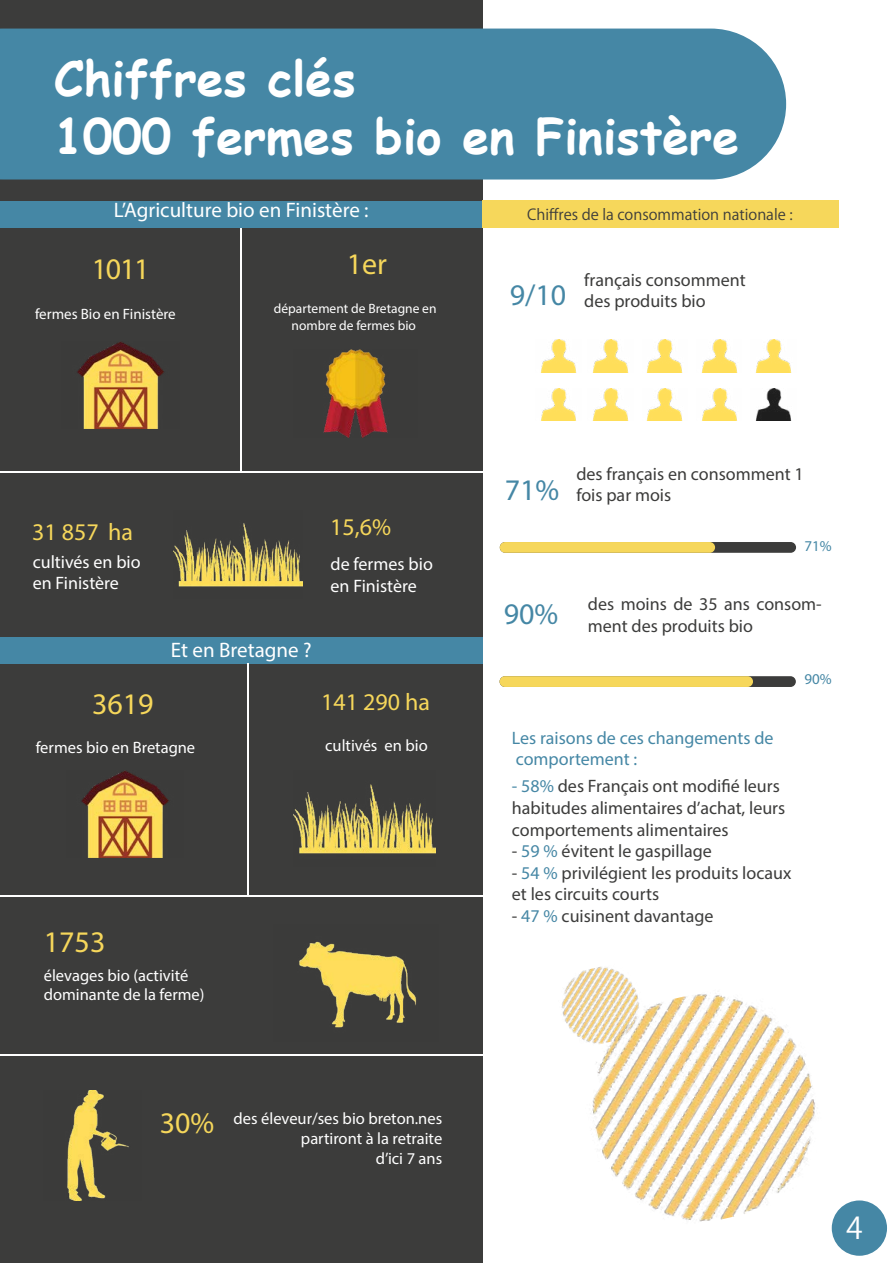
<style>
.page{position:relative;width:893px;height:1263px;background:#fff}
.page>*{position:absolute;margin:0;border:0;box-sizing:border-box;transform-origin:0 0}
.t1{font:700 48px/57.6px "Comic Sans MS";color:#fff}
.t2{font:30px "Myriad Pro";color:#f6d75b}
.t3{font:30px "Myriad Pro";color:#4587a5}
.t4{font:30px "Koz Go Pr 6 N";color:#fff}
.t5{font:24px "Myriad Pro";color:#f6d75b}
.t6{font:21px "Myriad Pro";color:#fff}
.t7{font:18px/21.6px "Myriad Pro";color:#3c3c3b}
.t8{font:18px/21.6px "Myriad Pro";color:#fff}
.t9{font:18px/21.6px "Myriad Pro";color:#4587a5}
.t10{font:16.5px/19.8px "Myriad Pro";color:#fff;text-align:right}
.t11{font:15px "Koz Go Pr 6 N";color:#3c3c3b}
.t12{font:15px "Myriad Pro";color:#fff}
.t13{font:15px "Myriad Pro";color:#4587a5}
.t14{font:13.5px/16.2px "Myriad Pro";color:#fff;text-align:center}
.s1{color:#4587a5}
.s2{color:#4687a5}
</style>
<div class="page">
<div style="left:832px;top:1200px;width:55px;height:56px;background:#4587a5;border-radius:50%"></div>
<div style="left:0;top:0;width:483px;height:1263px;background:#3c3c3b"></div>
<div style="left:0;top:29px;width:786px;height:150px;background:#4587a5"></div>
<div style="left:0;top:201px;width:483px;height:27px;background:#4587a5"></div>
<div style="left:0;top:637px;width:483px;height:27px;background:#4587a5"></div>
<img style="left:173px;top:523px;width:130px;height:64px">
<img style="left:77px;top:342px;width:87px;height:87px">
<img style="left:67px;top:1090px;width:62px;height:110px">
<img style="left:299px;top:941px;width:118px;height:87px">
<img style="left:323px;top:350px;width:65px;height:87px">
<img style="left:81px;top:771px;width:88px;height:86px">
<img style="left:293px;top:784px;width:143px;height:70px">
<hr style="left:0;top:895px;width:483px;height:1px;background:#fff">
<hr style="left:247px;top:663px;width:1px;height:232px;background:#fff">
<hr style="left:0;top:1055px;width:483px;height:1px;background:#fff">
<hr style="left:0;top:471px;width:483px;height:2px;background:#fff">
<hr style="left:240px;top:228px;width:1px;height:243px;background:#fff">
<div style="left:483px;top:200px;width:356px;height:28px;background:#f6d75b"></div>
<img style="left:541px;top:339px;width:35px;height:33px">
<img style="left:755px;top:388px;width:37px;height:33px">
<img style="left:702px;top:388px;width:35px;height:33px">
<img style="left:646px;top:388px;width:37px;height:33px">
<img style="left:592px;top:388px;width:37px;height:33px">
<img style="left:541px;top:388px;width:35px;height:33px">
<img style="left:756px;top:339px;width:35px;height:33px">
<img style="left:702px;top:339px;width:35px;height:33px">
<img style="left:647px;top:339px;width:35px;height:33px">
<img style="left:593px;top:339px;width:35px;height:33px">
<div style="left:500px;top:542px;width:296px;height:11px;background:#3c3c3b;border-radius:5px"></div>
<div style="left:500px;top:542px;width:215px;height:11px;background:#f6d75b;border-radius:5px"></div>
<div style="left:500px;top:676px;width:296px;height:11px;background:#3c3c3b;border-radius:5px"></div>
<div style="left:500px;top:676px;width:253px;height:11px;background:#f6d75b;border-radius:5px"></div>
<img style="left:592px;top:994px;width:288px;height:258px">
<img style="left:561px;top:966px;width:100px;height:88px">
<h1 class="t1" style="left:54px;top:48px;width:687px">Chiffres clés<br>1000 fermes bio en Finistère</h1>
<p class="t6" style="left:114px;top:197px;width:256px">L’Agriculture bio en Finistère :</p>
<h2 class="t2" style="left:92px;top:251px;width:59px">1011</h2>
<h2 class="t2" style="left:347px;top:245px;width:42px">1er</h2>
<p class="t12" style="left:35px;top:305px;width:142px">fermes Bio en Finistère</p>
<p class="t14" style="left:274px;top:301px;width:164px">département de Bretagne en nombre de fermes bio</p>
<p class="t11" style="left:527px;top:206px;width:267px">Chiffres de la consommation nationale :</p>
<h2 class="t3" style="left:510px;top:277px;width:58px">9/10</h2>
<p class="t7" style="left:584px;top:269px;width:163px">français consomment des produits bio</p>
<h3 class="t5" style="left:32px;top:517px;width:102px">31 857 ha</h3>
<h3 class="t5" style="left:330px;top:512px;width:62px">15,6%</h3>
<p class="t8" style="left:33px;top:551px;width:109px">cultivés en bio en Finistère</p>
<p class="t8" style="left:331px;top:553px;width:104px">de fermes bio en Finistère</p>
<h2 class="t2" style="left:92px;top:686px;width:63px">3619</h2>
<p class="t6" style="left:171px;top:637px;width:142px">Et en Bretagne ?</p>
<p class="t10" style="left:36px;top:737px;width:161px">fermes bio en Bretagne</p>
<h3 class="t5" style="left:321px;top:687px;width:110px">141 290 ha</h3>
<p class="t10" style="left:325px;top:735px;width:104px">cultivés en bio</p>
<h2 class="t2" style="left:44px;top:924px;width:63px">1753</h2>
<p class="t10" style="left:44px;top:965px;width:162px;text-align:left">élevages bio (activité dominante de la ferme)</p>
<h2 class="t2" style="left:160px;top:1104px;width:56px">30%</h2>
<p class="t10" style="left:234px;top:1108px;width:210px">des éleveur/ses bio breton.nes partiront à la retraite<br>d’ici 7 ans</p>
<h2 class="t3" style="left:505px;top:472px;width:56px">71%</h2>
<p class="t7" style="left:576px;top:462px;width:229px">des français en consomment 1 fois par mois</p>
<p class="t13" style="left:805px;top:536px;width:29px">71%</p>
<p class="t7" style="left:504px;top:593px;width:320px;text-indent:84px">des moins de 35 ans consom-<br><sup>90%</sup> ment des produits bio</p>
<p class="t13" style="left:804px;top:669px;width:29px">90%</p>
<p class="t9" style="left:512px;top:727px;width:263px">Les raisons de ces changements de comportement :</p>
<p class="t7" style="left:512px;top:775px;width:275px"><span class="s1">-</span> <span class="s2">58%</span> des Français ont modifié leurs habitudes alimentaires d’achat, leurs comportements alimentaires</p>
<p class="t7" style="left:512px;top:840px;width:201px">- <span class="s2">59 %</span> évitent le gaspillage</p>
<p class="t7" style="left:512px;top:862px;width:281px">- <span class="s2">54 %</span> privilégient les produits locaux et les circuits courts</p>
<p class="t7" style="left:512px;top:905px;width:203px">- <span class="s2">47 %</span> cuisinent davantage</p>
<h2 class="t4" style="left:846px;top:1211px;width:18px">4</h2>
</div>
